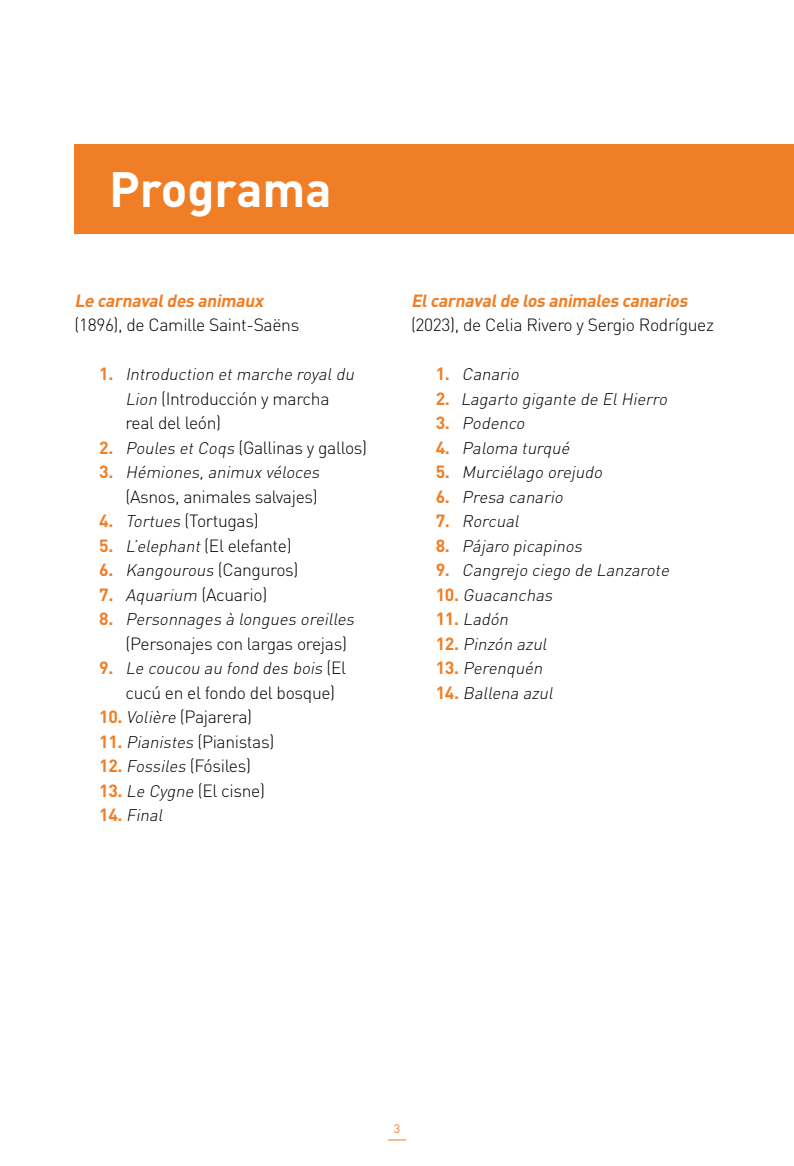
<style>
.page{position:relative;width:794px;height:1166px;background:#fff}
.page>*{position:absolute;margin:0;border:0;box-sizing:border-box;transform-origin:0 0}
.t1{font:700 49px "DIN Pro";color:#fff}
.t2{font:300 17.5px/24.5px "DIN Pro";letter-spacing:-.02em;color:#000}
.t3{font:italic 700 17.5px "DIN Pro";color:#ef7e26}
.t4{font:italic 300 16.62px/24.5px "DIN Pro";color:#000}
.t5{font:12.25px "DIN Pro";color:#ef7e26}
.s1{font-weight:700;font-style:normal;font-size:17.5px;color:#ef7e26}
.s2{font-style:italic;font-size:16.62px}
.s3{font-weight:700;color:#ef7e26}
.s4{font-style:normal;font-size:17.5px}
</style>
<div class="page">
<div style="left:74px;top:144px;width:720px;height:90px;background:#ef7e26"></div>
<svg style="left:388px;top:1139px;width:18px;height:1px"></svg>
<h1 class="t1" style="left:109px;top:156px;width:224px">Programa</h1>
<p class="t3" style="left:74px;top:288px;width:194px">Le carnavaldes animaux</p>
<p class="t2" style="left:74px;top:312px;width:226px">(1896), de Camille Saint-Saëns</p>
<p class="t4" style="left:99px;top:361px;width:260px"><span class="s1">1 .</span> Introduction etmarche royaldu</p>
<p class="t2" style="left:125px;top:385px;width:206px"><span class="s2">Lion</span> (Introducción y marcha real del león)</p>
<p class="t2" style="left:99px;top:434px;width:269px"><span class="s3">2.</span> <span class="s2">Poules etCoqs</span> (Gallinas y gallos)</p>
<p class="t4" style="left:99px;top:459px;width:225px"><span class="s1">3 .</span> Hémiones,animux véloces</p>
<p class="t2" style="left:125px;top:483px;width:194px">(Asnos, animales salvajes)</p>
<p class="t2" style="left:99px;top:508px;width:161px"><span class="s3">4.</span> <span class="s2">Tortues</span> (Tortugas)</p>
<p class="t2" style="left:99px;top:532px;width:194px"><span class="s3">5.</span> <span class="s2">L’elephant</span>(El elefante)</p>
<p class="t4" style="left:99px;top:557px;width:201px"><span class="s1">6.</span> Kangourous <span class="s4">(Canguros)</span></p>
<p class="t2" style="left:99px;top:581px;width:170px"><span class="s3">7.</span> <span class="s2">Aquarium</span> (Acuario)</p>
<p class="t4" style="left:99px;top:606px;width:260px"><span class="s1">8 .</span> Personnages à longues oreilles</p>
<p class="t2" style="left:125px;top:630px;width:223px">(Personajes con largas orejas)</p>
<p class="t4" style="left:99px;top:655px;width:248px"><span class="s1">9.</span> Le coucou au fond des bois <span class="s4">( E l</span></p>
<p class="t2" style="left:125px;top:679px;width:211px">cucú en el fondo del bosque)</p>
<p class="t2" style="left:99px;top:704px;width:154px"><span class="s3">10.</span> <span class="s2">Volière</span> (Pajarera)</p>
<p class="t2" style="left:99px;top:728px;width:177px"><span class="s3">11.</span> <span class="s2">Pianistes</span> (Pianistas)</p>
<p class="t2" style="left:99px;top:753px;width:153px"><span class="s3">12.</span> <span class="s2">Fossiles</span> (Fósiles)</p>
<p class="t2" style="left:99px;top:777px;width:167px"><span class="s3">13.</span> <span class="s2">Le Cygne</span> (El cisne)</p>
<p class="t4" style="left:99px;top:802px;width:69px"><span class="s1">1 4.</span> Final</p>
<p class="t3" style="left:411px;top:288px;width:282px">Elcarnavalde los animales canarios</p>
<p class="t2" style="left:411px;top:312px;width:304px">(2023), de Celia Rivero y Sergio Rodríguez</p>
<p class="t4" style="left:436px;top:361px;width:237px"><span class="s1">1 .</span> Canario<br><span class="s1">2 .</span> Lagarto gigante de ElHierro<br><span class="s1">3 .</span> Podenco</p>
<p class="t4" style="left:436px;top:435px;width:172px"><span class="s1">4.</span> Paloma turqué<br><span class="s1">5 .</span> Murciélago orejudo<br><span class="s1">6 .</span> Presa canario</p>
<p class="t4" style="left:436px;top:508px;width:88px"><span class="s1">7.</span> Rorcual</p>
<p class="t4" style="left:436px;top:533px;width:238px"><span class="s1">8.</span> Pájaro picapinos<br><span class="s1">9 .</span> Cangrejo ciego de Lanzarote<br><span class="s1">1 0 .</span> Guacanchas<br><span class="s1">1 1 .</span> Ladón<br><span class="s1">1 2 .</span> Pinzón azul<br><span class="s1">1 3.</span> Perenquén<br><span class="s1">1 4.</span> Ballena azul</p>
<p class="t5" style="left:394px;top:1120px;width:8px">3</p>
</div>
